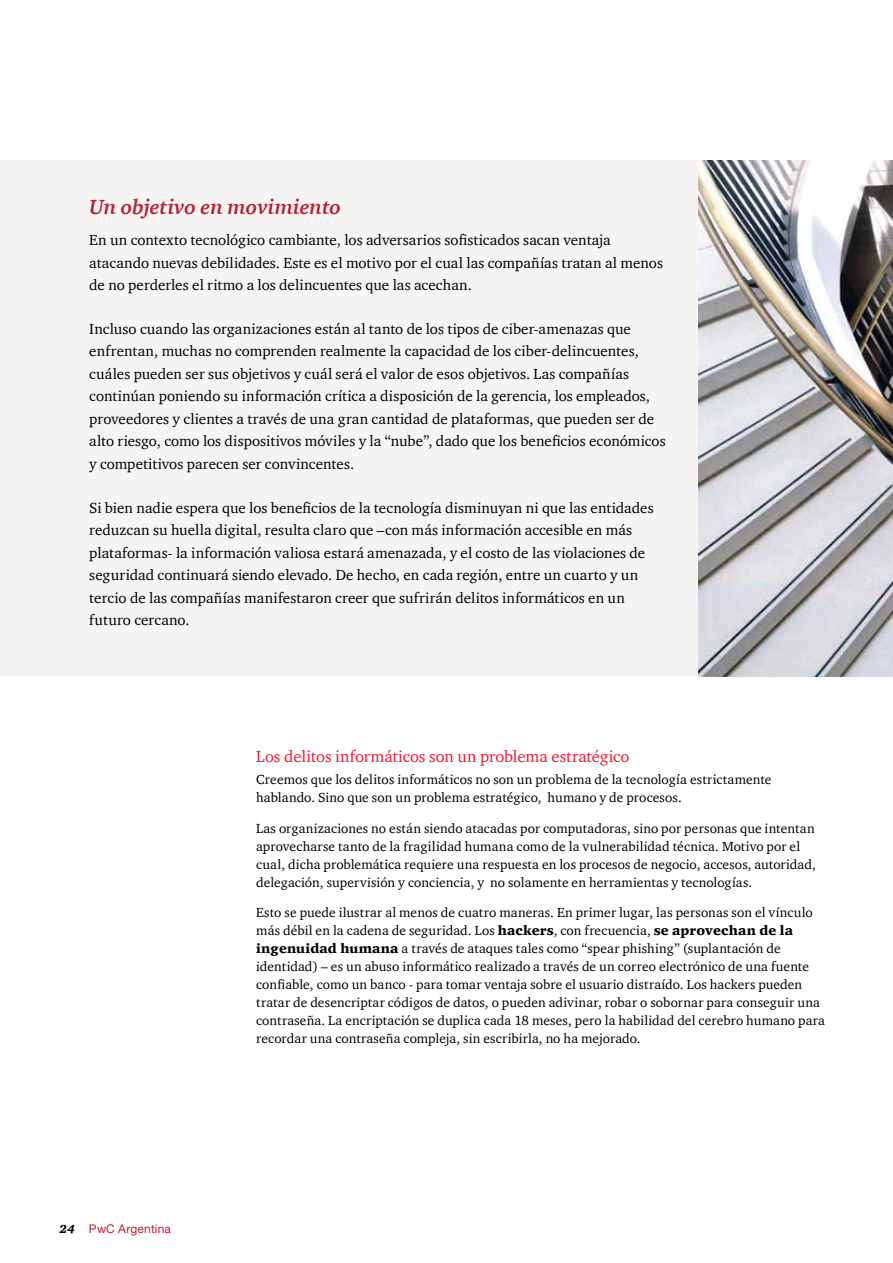
<style>
.page{position:relative;width:893px;height:1263px;background:#fff}
.page>*{position:absolute;margin:0;border:0;box-sizing:border-box;transform-origin:0 0}
.t1{font:italic 700 21px "ITC Charter Com";letter-spacing:-.005em;color:#b82234}
.t2{font:16.5px "ITC Charter Com";color:#ed1b34}
.t3{font:15px/22.5px "ITC Charter Com";letter-spacing:.005em;color:#000}
.t4{font:13.5px/18px "ITC Charter Com";letter-spacing:.01em;color:#000}
.t5{font:12px "Helvetica Neue LT Std";letter-spacing:.015em;color:#b82234}
.s1{font-family:"ITC Charter Com";font-weight:900;font-style:italic;color:#000}
.s2{font-weight:900}
</style>
<div class="page">
<div style="left:0;top:160px;width:707px;height:516px;background:#f6f5f4"></div>
<img style="left:698px;top:160px;width:195px;height:516px">
<h1 class="t1" style="left:89px;top:194px;width:253px">Un objetivo en movimiento</h1>
<p class="t3" style="left:89px;top:229px;width:575px">En un contexto tecnológico cambiante, los adversarios sofisticados sacan ventaja atacando nuevas debilidades. Este es el motivo por el cual las compañías tratan al menos de no perderles el ritmo a los delincuentes que las acechan.</p>
<p class="t3" style="left:89px;top:317px;width:578px">Incluso cuando las organizaciones están al tanto de los tipos de ciber-amenazas que enfrentan, muchas no comprenden realmente la capacidad de los ciber-delincuentes, cuáles pueden ser sus objetivos y cuál será el valor de esos objetivos. Las compañías continúan poniendo su información crítica a disposición de la gerencia, los empleados, proveedores y clientes a través de una gran cantidad de plataformas, que pueden ser de alto riesgo, como los dispositivos móviles y la “nube”, dado que los beneficios económicos y competitivos parecen ser convincentes.</p>
<p class="t3" style="left:89px;top:496px;width:566px">Si bien nadie espera que los beneficios de la tecnología disminuyan ni que las entidades reduzcan su huella digital, resulta claro que –con más información accesible en más plataformas- la información valiosa estará amenazada, y el costo de las violaciones de seguridad continuará siendo elevado. De hecho, en cada región, entre un cuarto y un tercio de las compañías manifestaron creer que sufrirán delitos informáticos en un futuro cercano.</p>
<p class="t5" style="left:60px;top:1222px;width:113px"><span class="s1">24</span> PwC Argentina</p>
<p class="t2" style="left:256px;top:746px;width:375px">Los delitos informáticos son un problema estratégico</p>
<p class="t4" style="left:256px;top:770px;width:517px">Creemos que los delitos informáticos no son un problema de la tecnología estrictamente hablando. Sino que son un problema estratégico, humano y de procesos.</p>
<p class="t4" style="left:256px;top:819px;width:561px">Las organizaciones no están siendo atacadas por computadoras, sino por personas que intentan aprovecharse tanto de la fragilidad humana como de la vulnerabilidad técnica. Motivo por el cual, dicha problemática requiere una respuesta en los procesos de negocio, accesos, autoridad, delegación, supervisión y conciencia, y no solamente en herramientas y tecnologías.</p>
<p class="t4" style="left:256px;top:903px;width:570px">Esto se puede ilustrar al menos de cuatro maneras. En primer lugar, las personas son el vínculo más débil en la cadena de seguridad. Los <span class="s2">hackers</span>, con frecuencia, <span class="s2">se aprovechan de la ingenuidad humana</span> a través de ataques tales como “spear phishing” (suplantación de identidad) – es un abuso informático realizado a través de un correo electrónico de una fuente confiable, como un banco - para tomar ventaja sobre el usuario distraído. Los hackers pueden tratar de desencriptar códigos de datos, o pueden adivinar, robar o sobornar para conseguir una contraseña. La encriptación se duplica cada 18 meses, pero la habilidad del cerebro humano para recordar una contraseña compleja, sin escribirla, no ha mejorado.</p>
</div>
